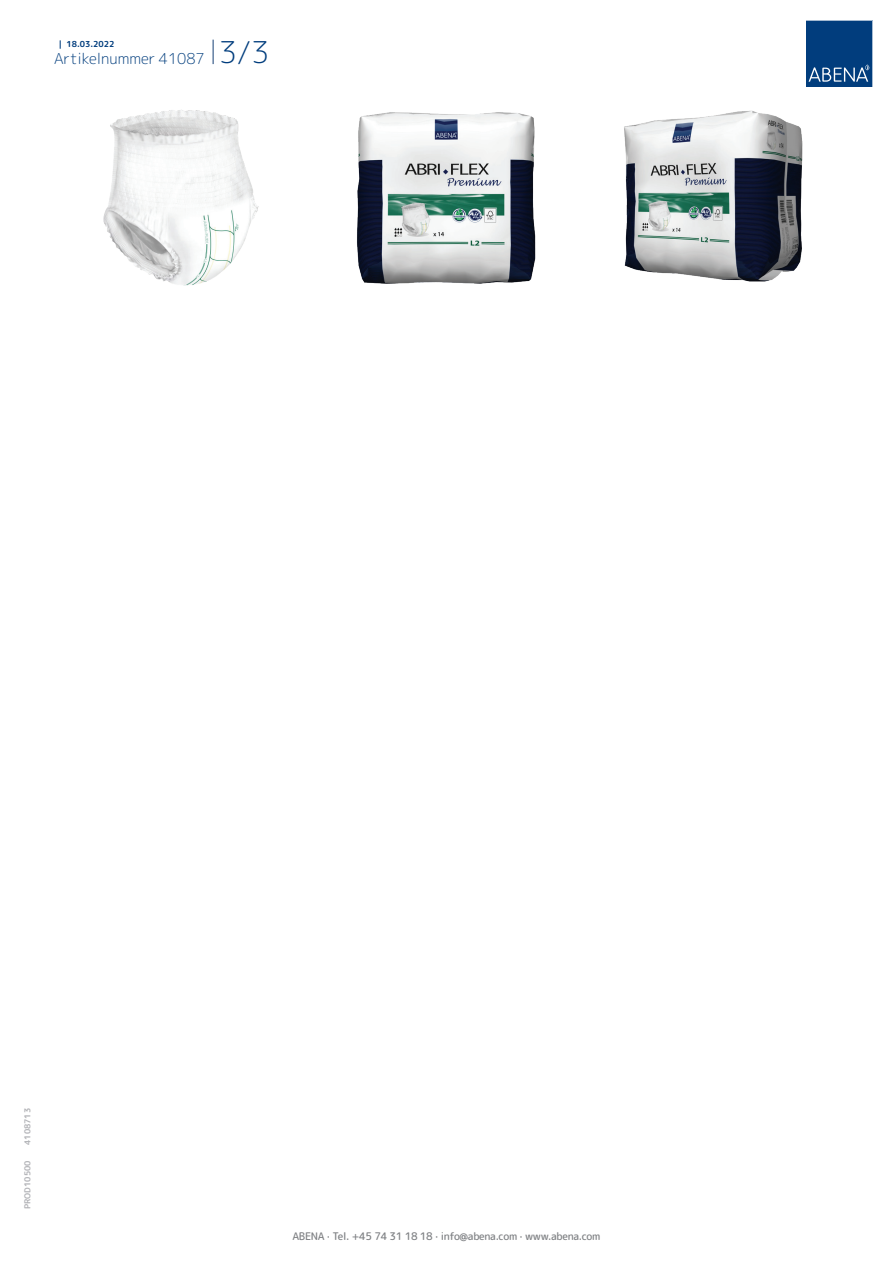
<style>
.page{position:relative;width:893px;height:1263px;background:#fff}
.page>*{position:absolute;margin:0;border:0;box-sizing:border-box;transform-origin:0 0}
.t1{font:300 15px "Rounded Mplus 1 c";color:#013d7d}
.t2{font:500 10.5px "Rounded Mplus 1 c";letter-spacing:-.03em;color:#808285}
.t3{font:700 8.25px "Rounded Mplus 1 c";color:#b2b3b7}
.t4{font:700 8.25px "Rounded Mplus 1 c";color:#013d7d}
.s1{font-size:30px}
</style>
<div class="page">
<svg style="left:213px;top:40px;width:1px;height:24px"></svg>
<svg style="left:806px;top:20px;width:67px;height:67px;background:#144b86"></svg>
<img style="left:103px;top:110px;width:156px;height:176px">
<img style="left:357px;top:112px;width:179px;height:172px">
<img style="left:624px;top:110px;width:179px;height:172px">
<p class="t4" style="left:59px;top:38px;width:57px">| 18.03.2022</p>
<h1 class="t1" style="left:54px;top:48px;width:217px">Artikelnummer 41087 <span class="s1">3/3</span></h1>
<p class="t3" style="left:22px;top:1145px;width:38px;rotate:-90deg">4108713</p>
<p class="t3" style="left:22px;top:1209px;width:50px;rotate:-90deg">PROD10500</p>
<p class="t2" style="left:292px;top:1229px;width:309px">ABENA · Tel. +45 74 31 18 18 · info@abena.com · www.abena.com</p>
</div>
